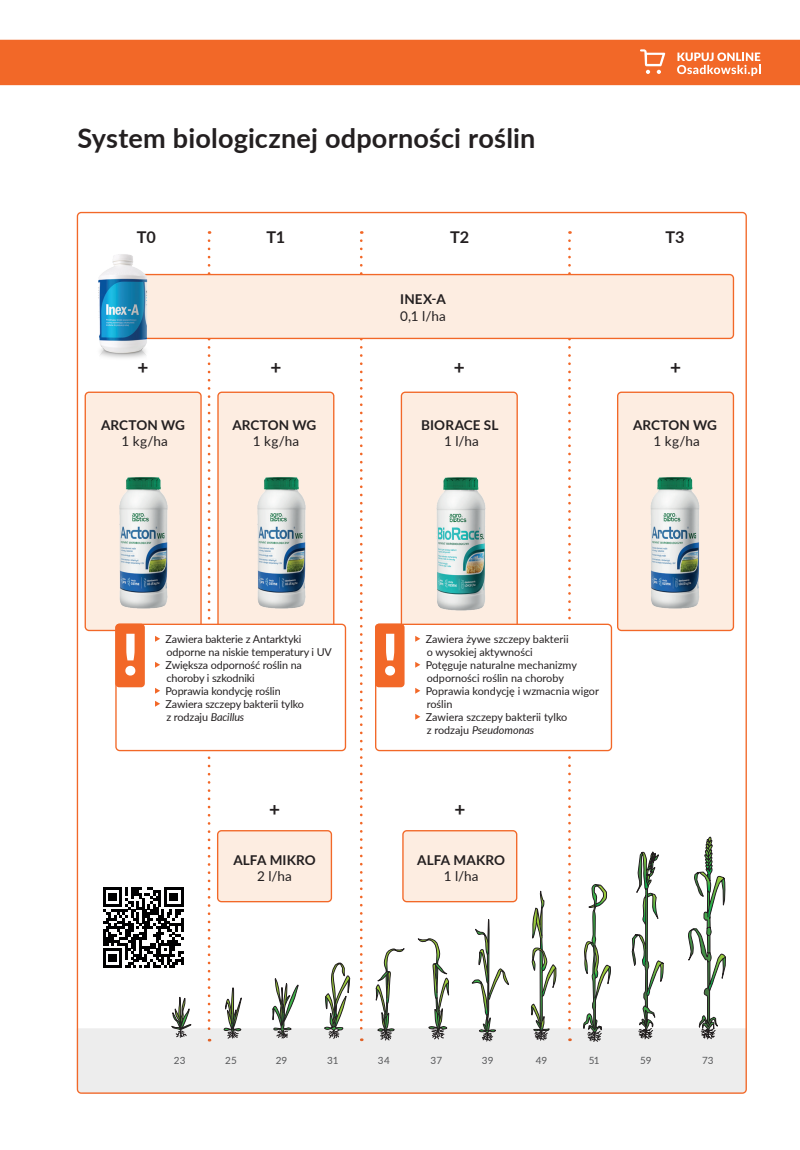
<style>
.page{position:relative;width:800px;height:1150px;background:#fff}
.page>*{position:absolute;margin:0;border:0;box-sizing:border-box;transform-origin:0 0}
.t1{font:900 56.85px "Lato";color:#fff}
.t2{font:700 27.05px "Lato";letter-spacing:.005em;color:#231f20}
.t3{font:700 18.95px "Lato";color:#231f20}
.t4{font:700 16.25px "Lato";letter-spacing:-.005em;color:#231f20}
.t5{font:700 13.55px "Lato";letter-spacing:.01em;color:#231f20}
.t6{font:13.55px "Lato";letter-spacing:.005em;color:#231f20}
.t7{font:10.85px/13px "Lato";letter-spacing:-.01em;color:#231f20}
.t8{font:9.95px "Lato";color:#57585a}
.s1{font-style:italic}
</style>
<div class="page">
<div style="left:0;top:40px;width:800px;height:45px;background:#f26828"></div>
<svg style="left:208px;top:241px;width:2px;height:787px"></svg>
<svg style="left:568px;top:241px;width:3px;height:787px"></svg>
<svg style="left:360px;top:241px;width:3px;height:787px"></svg>
<div style="left:218px;top:831px;width:113px;height:71px;background:#fdede1;border-radius:4px"></div>
<div style="left:217px;top:830px;width:115px;height:72px;border:1px solid #f26828;border-radius:4px"></div>
<div style="left:403px;top:831px;width:114px;height:71px;background:#fdede1;border-radius:4px"></div>
<div style="left:402px;top:830px;width:115px;height:72px;border:1px solid #f26828;border-radius:4px"></div>
<div style="left:618px;top:392px;width:115px;height:238px;background:#fdede1;border-radius:4px"></div>
<div style="left:617px;top:392px;width:117px;height:239px;border:1px solid #f26828;border-radius:4px"></div>
<div style="left:401px;top:392px;width:116px;height:238px;background:#fdede1;border-radius:4px"></div>
<div style="left:401px;top:392px;width:117px;height:239px;border:1px solid #f26828;border-radius:4px"></div>
<div style="left:218px;top:392px;width:116px;height:238px;background:#fdede1;border-radius:4px"></div>
<div style="left:217px;top:392px;width:117px;height:239px;border:1px solid #f26828;border-radius:4px"></div>
<div style="left:85px;top:392px;width:116px;height:238px;background:#fdede1;border-radius:4px"></div>
<div style="left:85px;top:392px;width:117px;height:239px;border:1px solid #f26828;border-radius:4px"></div>
<div style="left:113px;top:275px;width:620px;height:63px;background:#fdede1;border-radius:4px"></div>
<div style="left:112px;top:274px;width:622px;height:65px;border:1px solid #f26828;border-radius:4px"></div>
<svg style="left:103px;top:887px;width:80px;height:81px"></svg>
<img style="left:436px;top:477px;width:50px;height:134px">
<img style="left:650px;top:477px;width:50px;height:132px">
<img style="left:119px;top:477px;width:49px;height:132px">
<div style="left:77px;top:1028px;width:668px;height:65px;background:#ededed"></div>
<svg style="left:171px;top:997px;width:23px;height:41px"></svg>
<svg style="left:223px;top:987px;width:19px;height:52px"></svg>
<svg style="left:272px;top:978px;width:28px;height:61px"></svg>
<svg style="left:324px;top:962px;width:26px;height:77px"></svg>
<svg style="left:375px;top:948px;width:31px;height:93px"></svg>
<svg style="left:471px;top:919px;width:38px;height:124px"></svg>
<svg style="left:530px;top:891px;width:27px;height:151px"></svg>
<svg style="left:583px;top:884px;width:28px;height:159px"></svg>
<svg style="left:630px;top:851px;width:34px;height:232px"></svg>
<svg style="left:688px;top:836px;width:38px;height:203px"></svg>
<svg style="left:416px;top:938px;width:34px;height:102px"></svg>
<img style="left:257px;top:477px;width:49px;height:132px">
<img style="left:98px;top:254px;width:57px;height:104px">
<div style="left:116px;top:624px;width:229px;height:127px;background:#fff;border-radius:4px"></div>
<div style="left:115px;top:624px;width:231px;height:127px;border:1px solid #f26828;border-radius:4px"></div>
<div style="left:115px;top:624px;width:30px;height:63px;background:#f26828;border-radius:4px"></div>
<div style="left:376px;top:624px;width:235px;height:127px;background:#fff;border-radius:4px"></div>
<div style="left:375px;top:624px;width:237px;height:127px;border:1px solid #f26828;border-radius:4px"></div>
<div style="left:375px;top:624px;width:30px;height:63px;background:#f26828;border-radius:4px"></div>
<svg style="left:415px;top:636px;width:5px;height:6px"></svg>
<svg style="left:415px;top:662px;width:5px;height:6px"></svg>
<svg style="left:415px;top:688px;width:5px;height:6px"></svg>
<svg style="left:415px;top:714px;width:5px;height:6px"></svg>
<svg style="left:155px;top:636px;width:5px;height:6px"></svg>
<svg style="left:155px;top:662px;width:5px;height:6px"></svg>
<svg style="left:155px;top:688px;width:5px;height:6px"></svg>
<svg style="left:155px;top:701px;width:5px;height:6px"></svg>
<h2 class="t2" style="left:78px;top:119px;width:459px">System biologicznej odporności roślin</h2>
<h3 class="t4" style="left:137px;top:225px;width:21px">T0</h3>
<h3 class="t4" style="left:267px;top:225px;width:20px">T1</h3>
<h3 class="t4" style="left:450px;top:225px;width:21px">T2</h3>
<h3 class="t4" style="left:666px;top:225px;width:21px">T3</h3>
<h3 class="t3" style="left:138px;top:354px;width:12px">+</h3>
<p class="t5" style="left:101px;top:415px;width:86px">ARCTON WG</p>
<p class="t6" style="left:122px;top:432px;width:48px">1 kg/ha</p>
<p class="t5" style="left:400px;top:289px;width:47px">INEX-A</p>
<p class="t6" style="left:400px;top:306px;width:47px">0,1 l/ha</p>
<h3 class="t3" style="left:270px;top:354px;width:12px">+</h3>
<h3 class="t3" style="left:454px;top:354px;width:12px">+</h3>
<h3 class="t3" style="left:670px;top:354px;width:12px">+</h3>
<p class="t5" style="left:232px;top:415px;width:86px">ARCTON WG</p>
<p class="t6" style="left:253px;top:432px;width:48px">1 kg/ha</p>
<p class="t5" style="left:421px;top:415px;width:79px">BIORACE SL</p>
<p class="t6" style="left:444px;top:432px;width:36px">1 l/ha</p>
<p class="t5" style="left:633px;top:415px;width:86px">ARCTON WG</p>
<p class="t6" style="left:654px;top:432px;width:48px">1 kg/ha</p>
<h1 class="t1" style="left:122px;top:612px;width:18px">!</h1>
<h1 class="t1" style="left:382px;top:612px;width:18px">!</h1>
<p class="t7" style="left:426px;top:632px;width:175px">Zawiera żywe szczepy bakterii<br>o wysokiej aktywności<br>Potęguje naturalne mechanizmy odporności roślin na choroby<br>Poprawia kondycję i wzmacnia wigor roślin<br>Zawiera szczepy bakterii tylko<br>z rodzaju <span class="s1">Pseudomonas</span></p>
<p class="t7" style="left:166px;top:632px;width:168px">Zawiera bakterie z Antarktyki odporne na niskie temperatury i UV<br>Zwiększa odporność roślin na choroby i szkodniki<br>Poprawia kondycję roślin<br>Zawiera szczepy bakterii tylko<br>z rodzaju <span class="s1">Bacillus</span></p>
<h3 class="t3" style="left:269px;top:796px;width:12px">+</h3>
<h3 class="t3" style="left:454px;top:796px;width:12px">+</h3>
<p class="t5" style="left:233px;top:850px;width:84px">ALFA MIKRO</p>
<p class="t6" style="left:257px;top:866px;width:36px">2 l/ha</p>
<p class="t5" style="left:417px;top:850px;width:89px">ALFA MAKRO</p>
<p class="t6" style="left:444px;top:866px;width:36px">1 l/ha</p>
<p class="t8" style="left:174px;top:1053px;width:13px">23</p>
<p class="t8" style="left:225px;top:1053px;width:13px">25</p>
<p class="t8" style="left:276px;top:1053px;width:13px">29</p>
<p class="t8" style="left:327px;top:1053px;width:13px">31</p>
<p class="t8" style="left:378px;top:1053px;width:13px">34</p>
<p class="t8" style="left:431px;top:1053px;width:13px">37</p>
<p class="t8" style="left:482px;top:1053px;width:13px">39</p>
<p class="t8" style="left:536px;top:1053px;width:13px">49</p>
<p class="t8" style="left:589px;top:1053px;width:13px">51</p>
<p class="t8" style="left:640px;top:1053px;width:13px">59</p>
<p class="t8" style="left:702px;top:1053px;width:13px">73</p>
</div>
